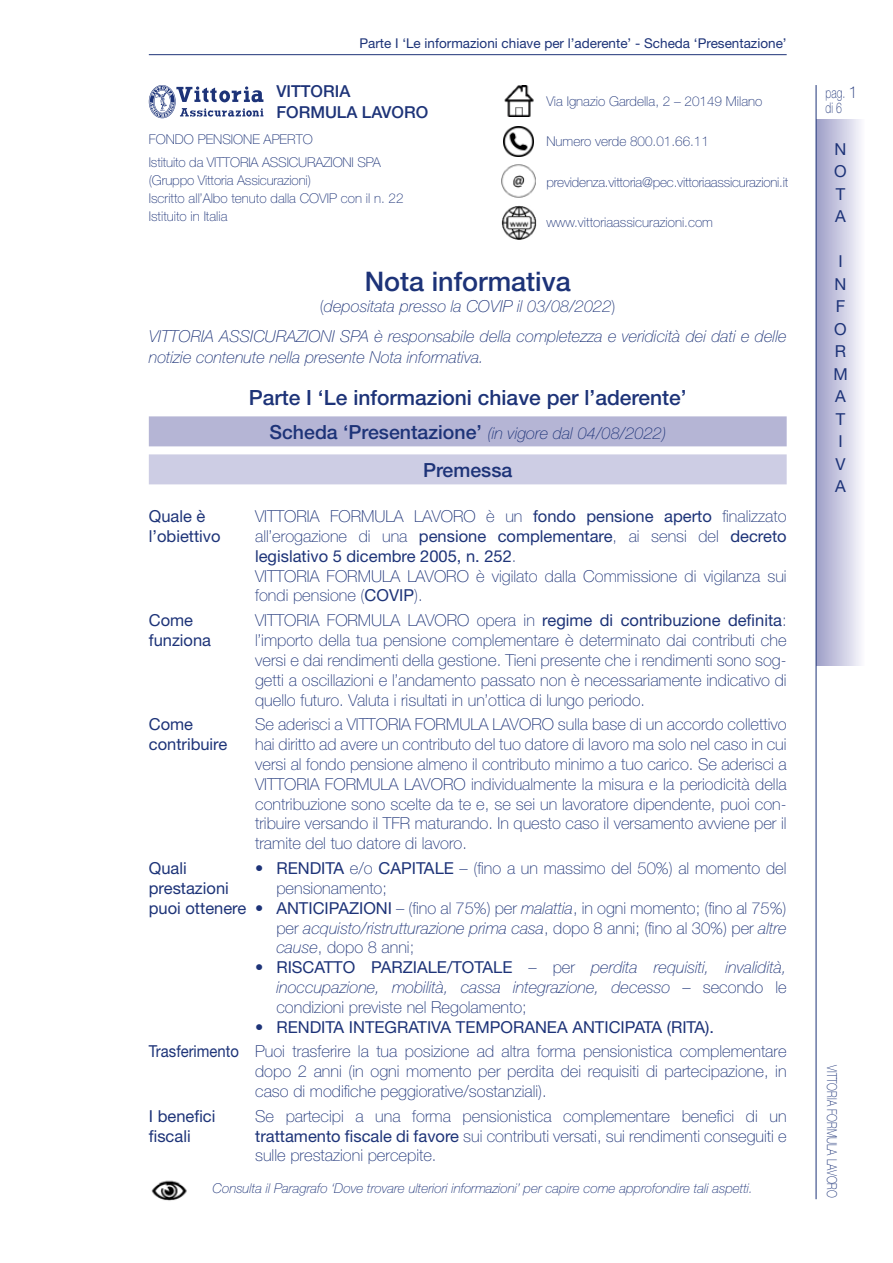
<style>
.page{position:relative;width:893px;height:1263px;background:#fff}
.page>*{position:absolute;margin:0;border:0;box-sizing:border-box;transform-origin:0 0}
.t1{font:500 27px "Helvetica Neue LT Std";color:#1d3378}
.t2{font:500 21px "Helvetica Neue LT Std";color:#1d3378}
.t3{font:500 19.5px "Helvetica Neue LT Std";color:#1d3378}
.t4{font:100 16.5px/20px "Helvetica Neue LT Std";color:#1d3378}
.t5{font:italic 100 16.5px/20px "Helvetica Neue LT Std";color:#1d3378;text-align:center}
.t6{font:16.5px/22.5px "Helvetica Neue LT Std";color:#1d3378}
.t7{font:500 16.5px/21px "Helvetica Neue LT Std";color:#1d3378}
.t8{font:100 14.7px/15px "Helvetica Neue LT Std";color:#1d3378;scale:.71 1}
.t9{font:100 13.65px "Helvetica Neue LT Std";color:#1d3378;scale:.77 1}
.t10{font:100 13.5px/18px "Helvetica Neue LT Std";color:#1d3378}
.t11{font:italic 100 13.5px "Helvetica Neue LT Std";color:#1d3378}
.t12{font:13.5px "Helvetica Neue LT Std";color:#1d3378}
.s1{font-style:normal}
.s2{font-weight:500;font-style:normal;font-size:19.5px}
.s3{font-weight:400}
.s4{font-style:italic}
.s5{font-weight:400;font-style:normal}
.s6{font-size:16.5px}
</style>
<div class="page">
<div style="left:816px;top:119px;width:49px;height:546px;background:linear-gradient(to right,#9d9ec7,#fcfbff)"></div>
<hr style="left:816px;top:85px;width:1px;height:1114px;background:#1d3378">
<div style="left:149px;top:416px;width:638px;height:30px;background:#b5b5d5"></div>
<div style="left:149px;top:454px;width:638px;height:30px;background:#cdcde4"></div>
<img style="left:151px;top:1180px;width:36px;height:21px">
<hr style="left:149px;top:54px;width:638px;height:1px;background:#1d3378">
<img style="left:504px;top:86px;width:30px;height:30px">
<img style="left:504px;top:127px;width:30px;height:29px">
<img style="left:502px;top:164px;width:34px;height:34px">
<img style="left:501px;top:205px;width:35px;height:34px">
<svg style="left:149px;top:85px;width:114px;height:33px"></svg>
<p class="t12" style="left:359px;top:35px;width:429px">Parte I ‘Le informazioni chiave per l’aderente’ - Scheda ‘Presentazione’</p>
<p class="t7" style="left:276px;top:80px;width:153px">VITTORIA<br>FORMULA LAVORO</p>
<p class="t10" style="left:149px;top:128px;width:233px;line-height:22.2px">FONDO PENSIONE APERTO<br>Istituito da VITTORIA ASSICURAZIONI SPA</p>
<p class="t10" style="left:149px;top:171px;width:256px">(Gruppo Vittoria Assicurazioni)<br>Iscritto all’Albo tenuto dalla COVIP con il n. 22<br>Istituito in Italia</p>
<p class="t10" style="left:546px;top:92px;width:217px">Via Ignazio Gardella, 2 – 20149 Milano</p>
<p class="t10" style="left:546px;top:132px;width:164px">Numero verde 800.01.66.11</p>
<p class="t10" style="left:546px;top:173px;width:243px">previdenza.vittoria@pec.vittoriaassicurazioni.it</p>
<p class="t10" style="left:546px;top:213px;width:168px">www.vittoriaassicurazioni.com</p>
<h1 class="t1" style="left:365px;top:266px;width:208px">Nota informativa</h1>
<p class="t5" style="left:149px;top:292px;width:639px;line-height:29.5px"><span class="s1">(</span>depositata presso la COVIP il 03/08/2022<span class="s1">)<br></span>VITTORIA ASSICURAZIONI SPA è responsabile della completezza e veridicità dei dati e delle</p>
<p class="t5" style="left:149px;top:347px;width:337px">notizie contenute nella presente Nota informativa.</p>
<p class="t2" style="left:249px;top:385px;width:440px">Parte I ‘Le informazioni chiave per l’aderente’</p>
<p class="t5" style="left:269px;top:423px;width:398px"><span class="s2">Scheda ‘Presentazione’</span> (in vigore dal 04/08/2022)</p>
<p class="t3" style="left:423px;top:458px;width:91px">Premessa</p>
<p class="t6" style="left:149px;top:506px;width:73px;line-height:20px">Quale è l’obiettivo</p>
<p class="t4" style="left:255px;top:506px;width:533px">VITTORIA FORMULA LAVORO è un <span class="s3">fondo pensione aperto</span> finalizzato all’erogazione di una <span class="s3">pensione complementare</span>, ai sensi del <span class="s3">decreto legislativo 5 dicembre 2005, n. 252</span>.<br>VITTORIA FORMULA LAVORO è vigilato dalla Commissione di vigilanza sui fondi pensione (<span class="s3">COVIP</span>).</p>
<p class="t6" style="left:149px;top:610px;width:64px;line-height:20px">Come funziona</p>
<p class="t4" style="left:255px;top:610px;width:533px;text-align:justify">VITTORIA FORMULA LAVORO opera in <span class="s3">regime di contribuzione definita</span>: l’importo della tua pensione complementare è determinato dai contributi che versi e dai rendimenti della gestione. Tieni presente che i rendimenti sono sog&shy;getti a oscillazioni e l’andamento passato non è necessariamente indicativo di quello futuro. Valuta i risultati in un’ottica di lungo periodo.</p>
<p class="t6" style="left:149px;top:714px;width:80px;line-height:20px">Come contribuire</p>
<p class="t4" style="left:255px;top:714px;width:533px;text-align:justify">Se aderisci a VITTORIA FORMULA LAVORO sulla base di un accordo collettivo hai diritto ad avere un contributo del tuo datore di lavoro ma solo nel caso in cui versi al fondo pensione almeno il contributo minimo a tuo carico. Se aderisci a VITTORIA FORMULA LAVORO individualmente la misura e la periodicità della contribuzione sono scelte da te e, se sei un lavoratore dipendente, puoi con&shy;tribuire versando il TFR maturando. In questo caso il versamento avviene per il tramite del tuo datore di lavoro.</p>
<p class="t6" style="left:149px;top:858px;width:99px;line-height:20px">Quali prestazioni puoi ottenere</p>
<p class="t4" style="left:276px;top:858px;width:512px;text-indent:-21px">• <span class="s3">RENDITA</span> e/o <span class="s3">CAPITALE</span> – (fino a un massimo del 50%) al momento del pensionamento;</p>
<p class="t4" style="left:276px;top:898px;width:512px;text-align:justify;text-indent:-21px"><span class="s3">• ANTICIPAZIONI</span> – (fino al 75%) per <span class="s4">malattia</span>, in ogni momento; (fino al 75%) per <span class="s4">acquisto/ristrutturazione prima casa</span>, dopo 8 anni; (fino al 30%) per <span class="s4">altre cause</span>, dopo 8 anni;</p>
<p class="t5" style="left:276px;top:957px;width:512px;text-align:justify;text-indent:-21px"><span class="s5">• RISCATTO PARZIALE/TOTALE</span> <span class="s1">– per</span> perdita requisiti, invalidità, inoccupazione, mobilità, cassa integrazione, decesso <span class="s1">– secondo le condizioni previste nel Regolamento;</span></p>
<p class="t4" style="left:149px;top:1015px;width:639px;line-height:24.3px;text-indent:106px"><span class="s3">• RENDITA INTEGRATIVA TEMPORANEA ANTICIPATA (RITA).<br>Trasferimento</span> Puoi trasferire la tua posizione ad altra forma pensionistica complementare</p>
<p class="t4" style="left:255px;top:1061px;width:533px">dopo 2 anni (in ogni momento per perdita dei requisiti di partecipazione, in caso di modifiche peggiorative/sostanziali).</p>
<p class="t6" style="left:149px;top:1105px;width:68px;line-height:20px">I benefici fiscali</p>
<p class="t4" style="left:255px;top:1106px;width:533px;text-align:justify">Se partecipi a una forma pensionistica complementare benefici di un <span class="s3">trattamento fiscale di favore</span> sui contributi versati, sui rendimenti conseguiti e sulle prestazioni percepite.</p>
<p class="t11" style="left:213px;top:1180px;width:542px">Consulta il Paragrafo ‘Dove trovare ulteriori informazioni’ per capire come approfondire tali aspetti.</p>
<p class="t8" style="left:825px;top:86px;width:47px">pag. <span class="s6">1 </span>di 6</p>
<p class="t6" style="left:834px;top:137px;width:14px;text-align:justify">N O T A</p>
<p class="t6" style="left:833px;top:250px;width:16px;text-align:center">I<br>N<br>F<br>O<br>R<br>M<br>A<br>T<br>I<br>V<br>A</p>
<p class="t9" style="left:840px;top:1065px;width:174px;rotate:90deg">VITTORIA FORMULA LAVORO</p>
</div>
